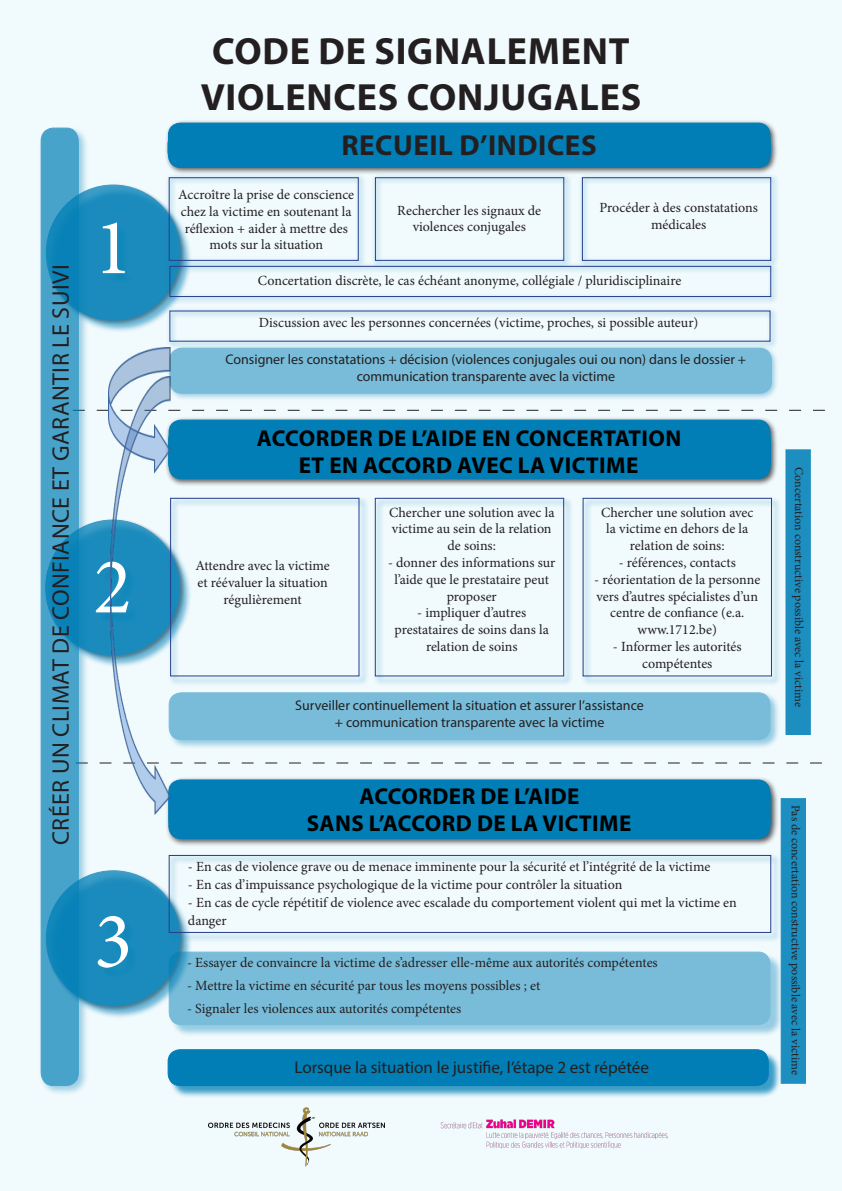
<style>
.page{position:relative;width:842px;height:1191px;background:#f1fafd}
.page>*{position:absolute;margin:0;border:0;box-sizing:border-box;transform-origin:0 0}
.t1{font:80px "Minion Pro";color:#fff}
.t2{font:700 38px "Myriad Pro";letter-spacing:.02em;color:#231f20}
.t3{font:700 29px "Myriad Pro";letter-spacing:.02em;color:#231f20}
.t4{font:24px "Myriad Pro";letter-spacing:.02em;color:#231f20}
.t5{font:700 23px "Myriad Pro";letter-spacing:.02em;color:#000}
.t6{font:17px "Myriad Pro";color:#231f20}
.t7{font:14px/16.8px "Minion Pro";color:#231f20;text-align:center}
.t8{font:14px/16.8px "Myriad Pro";color:#231f20;text-align:center}
.t9{font:12px "Minion Pro";color:#231f20}
</style>
<div class="page">
<div style="left:169px;top:1050px;width:612px;height:48px;background:#007eb5;opacity:.75"></div>
<div style="left:168px;top:1049px;width:600px;height:36px;background:#007eb5;border-radius:12px"></div>
<div style="left:168px;top:1049px;width:601px;height:37px;border:1px solid #007eb5;border-radius:12px"></div>
<img style="left:208px;top:1107px;width:177px;height:59px">
<svg style="left:89px;top:410px;width:736px;height:1px"></svg>
<svg style="left:89px;top:762px;width:733px;height:1px"></svg>
<div style="left:48px;top:186px;width:145px;height:147px;background:#007eb5;opacity:.75"></div>
<div style="left:45px;top:183px;width:141px;height:143px;background:#231f20;opacity:.5"></div>
<div style="left:46px;top:185px;width:134px;height:135px;background:#1a8bbc;border-radius:50%"></div>
<svg style="left:46px;top:520px;width:133px;height:135px;background:#1c8abb"></svg>
<div style="left:48px;top:872px;width:145px;height:146px;background:#007eb5;opacity:.75"></div>
<div style="left:45px;top:869px;width:141px;height:142px;background:#231f20;opacity:.5"></div>
<div style="left:46px;top:870px;width:134px;height:136px;background:#1a8bbc;border-radius:50%"></div>
<div style="left:39px;top:126px;width:50px;height:970px;background:#007eb5;opacity:.5"></div>
<svg style="left:41px;top:128px;width:37px;height:957px;background:#389bc5"></svg>
<div style="left:41px;top:128px;width:38px;height:958px;border:1px solid #007eb5;border-radius:13px"></div>
<div style="left:164px;top:119px;width:614px;height:56px;background:#231f20;opacity:.75"></div>
<div style="left:168px;top:123px;width:602px;height:44px;background:#007eb5;border-radius:12px"></div>
<div style="left:168px;top:123px;width:602px;height:45px;border:1px solid #007eb5;border-radius:12px"></div>
<div style="left:167px;top:132px;width:604px;height:32px;border:1px solid #007eb5;border-radius:12px"></div>
<div style="left:166px;top:344px;width:613px;height:57px;background:#007eb5;opacity:.75"></div>
<div style="left:170px;top:348px;width:601px;height:45px;background:#78bcd9;border-radius:12px"></div>
<div style="left:169px;top:348px;width:603px;height:46px;border:1px solid #007eb5;border-radius:12px"></div>
<div style="left:165px;top:416px;width:613px;height:71px;background:#231f20;opacity:.75"></div>
<div style="left:169px;top:420px;width:601px;height:58px;background:#007eb5;border-radius:12px"></div>
<div style="left:169px;top:419px;width:601px;height:60px;border:1px solid #007eb5;border-radius:12px"></div>
<div style="left:168px;top:427px;width:603px;height:48px;border:1px solid #007eb5;border-radius:12px"></div>
<div style="left:167px;top:691px;width:613px;height:58px;background:#007eb5;opacity:.75"></div>
<div style="left:169px;top:693px;width:601px;height:46px;background:#78bcd9;border-radius:12px"></div>
<div style="left:169px;top:692px;width:601px;height:48px;border:1px solid #007eb5;border-radius:12px"></div>
<div style="left:165px;top:776px;width:614px;height:70px;background:#231f20;opacity:.75"></div>
<div style="left:169px;top:780px;width:601px;height:58px;background:#007eb5;border-radius:12px"></div>
<div style="left:168px;top:779px;width:602px;height:60px;border:1px solid #007eb5;border-radius:12px"></div>
<div style="left:169px;top:785px;width:602px;height:48px;border:1px solid #007eb5;border-radius:12px"></div>
<div style="left:170px;top:953px;width:613px;height:84px;background:#007eb5;opacity:.75"></div>
<div style="left:169px;top:952px;width:601px;height:72px;background:#78bcd9;border-radius:12px"></div>
<div style="left:169px;top:951px;width:601px;height:74px;border:1px solid #007eb5;border-radius:12px"></div>
<div style="left:165px;top:174px;width:201px;height:94px;background:#007eb5;opacity:.75"></div>
<div style="left:169px;top:177px;width:190px;height:84px;border:1px solid #253f8e"></div>
<div style="left:578px;top:174px;width:200px;height:94px;background:#007eb5;opacity:.75"></div>
<div style="left:582px;top:177px;width:189px;height:84px;border:1px solid #253f8e"></div>
<div style="left:371px;top:174px;width:201px;height:94px;background:#007eb5;opacity:.75"></div>
<div style="left:375px;top:177px;width:189px;height:84px;border:1px solid #253f8e"></div>
<div style="left:166px;top:262px;width:613px;height:42px;background:#007eb5;opacity:.75"></div>
<div style="left:169px;top:266px;width:602px;height:31px;border:1px solid #253f8e"></div>
<div style="left:166px;top:307px;width:612px;height:42px;background:#007eb5;opacity:.75"></div>
<div style="left:169px;top:310px;width:601px;height:32px;border:1px solid #253f8e"></div>
<div style="left:169px;top:496px;width:200px;height:189px;background:#007eb5;opacity:.75"></div>
<div style="left:170px;top:498px;width:189px;height:178px;border:1px solid #253f8e"></div>
<div style="left:373px;top:496px;width:201px;height:190px;background:#007eb5;opacity:.75"></div>
<div style="left:375px;top:498px;width:189px;height:178px;border:1px solid #253f8e"></div>
<div style="left:581px;top:496px;width:200px;height:190px;background:#007eb5;opacity:.75"></div>
<div style="left:583px;top:498px;width:189px;height:178px;border:1px solid #253f8e"></div>
<div style="left:167px;top:853px;width:614px;height:89px;background:#007eb5;opacity:.75"></div>
<div style="left:169px;top:855px;width:602px;height:78px;border:1px solid #253f8e"></div>
<img style="left:109px;top:348px;width:62px;height:125px">
<img style="left:111px;top:376px;width:60px;height:439px">
<img style="left:437px;top:1107px;width:237px;height:48px">
<p class="t4" style="left:46px;top:845px;width:582px;rotate:-90deg">CRÉER UN CLIMAT DE CONFIANCE ET GARANTIR LE SUIVI</p>
<p class="t1" style="left:94px;top:194px;width:40px">1</p>
<p class="t1" style="left:93px;top:533px;width:40px">2</p>
<p class="t1" style="left:94px;top:887px;width:40px">3</p>
<p class="t2" style="left:212px;top:26px;width:419px">CODE DE SIGNALEMENT</p>
<p class="t2" style="left:201px;top:72px;width:442px">VIOLENCES CONJUGALES</p>
<p class="t3" style="left:341px;top:126px;width:257px">RECUEIL D’INDICES</p>
<p class="t7" style="left:178px;top:186px;width:177px">Accroître la prise de conscience chez la victime en soutenant la réflexion + aider à mettre des mots sur la situation</p>
<p class="t7" style="left:258px;top:272px;width:425px">Concertation discrète, le cas échéant anonyme, collégiale / pluridisciplinaire</p>
<p class="t7" style="left:259px;top:314px;width:441px">Discussion avec les personnes concernées (victime, proches, si possible auteur)</p>
<p class="t7" style="left:599px;top:199px;width:160px">Procéder à des constatations</p>
<p class="t7" style="left:651px;top:216px;width:57px">médicales</p>
<p class="t7" style="left:397px;top:202px;width:145px">Rechercher les signaux de violences conjugales</p>
<p class="t8" style="left:225px;top:351px;width:522px">Consigner les constatations + décision (violences conjugales oui ou non) dans le dossier + communication transparente avec la victime</p>
<p class="t5" style="left:257px;top:423px;width:426px">ACCORDER DE L’AIDE EN CONCERTATION</p>
<p class="t5" style="left:299px;top:451px;width:341px">ET EN ACCORD AVEC LA VICTIME</p>
<p class="t7" style="left:195px;top:557px;width:136px">Attendre avec la victime et réévaluer la situation régulièrement</p>
<p class="t7" style="left:389px;top:504px;width:167px">Chercher une solution avec la victime au sein de la relation de soins:</p>
<p class="t7" style="left:388px;top:554px;width:169px">- donner des informations sur l’aide que le prestataire peut proposer</p>
<p class="t7" style="left:395px;top:604px;width:156px">- impliquer d’autres prestataires de soins dans la relation de soins</p>
<p class="t7" style="left:601px;top:504px;width:154px">Chercher une solution avec la victime en dehors de la relation de soins:</p>
<p class="t7" style="left:619px;top:554px;width:119px">- références, contacts</p>
<p class="t7" style="left:594px;top:571px;width:168px">- réorientation de la personne vers d’autres spécialistes d’un centre de confiance (e.a. www.1712.be)</p>
<p class="t7" style="left:613px;top:638px;width:130px">- Informer les autorités compétentes</p>
<p class="t8" style="left:295px;top:697px;width:350px">Surveiller continuellement la situation et assurer l’assistance</p>
<p class="t8" style="left:335px;top:713px;width:271px">+ communication transparente avec la victime</p>
<p class="t5" style="left:359px;top:781px;width:222px">ACCORDER DE L’AIDE</p>
<p class="t5" style="left:307px;top:808px;width:326px">SANS L’ACCORD DE LA VICTIME</p>
<p class="t7" style="left:188px;top:858px;width:524px">- En cas de violence grave ou de menace imminente pour la sécurité et l’intégrité de la victime</p>
<p class="t7" style="left:188px;top:876px;width:436px">- En cas d’impuissance psychologique de la victime pour contrôler la situation</p>
<p class="t7" style="left:188px;top:893px;width:550px;line-height:18px;text-align:left">- En cas de cycle répétitif de violence avec escalade du comportement violent qui met la victime en danger</p>
<p class="t7" style="left:187px;top:954px;width:472px">- Essayer de convaincre la victime de s’adresser elle-même aux autorités compétentes</p>
<p class="t7" style="left:187px;top:977px;width:355px">- Mettre la victime en sécurité par tous les moyens possibles ; et</p>
<p class="t7" style="left:187px;top:1000px;width:276px">- Signaler les violences aux autorités compétentes</p>
<p class="t6" style="left:295px;top:1056px;width:356px">Lorsque la situation le justifie, l’étape 2 est répétée</p>
<p class="t9" style="left:807px;top:467px;width:241px;rotate:90deg">Concertation constructive possible avec la victime</p>
<p class="t9" style="left:804px;top:805px;width:271px;rotate:90deg">Pas de concertation constructive possible avec la victime</p>
</div>
